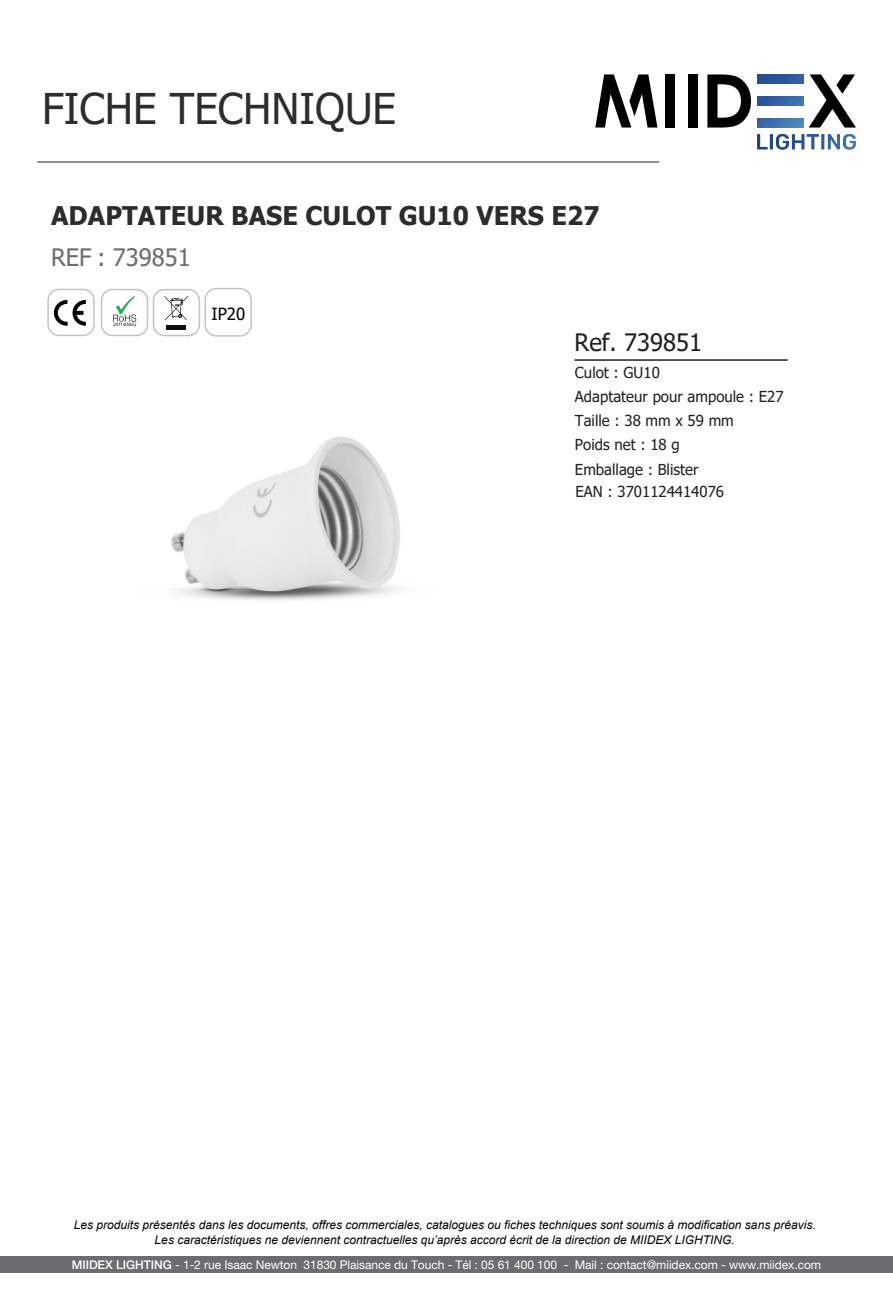
<style>
.page{position:relative;width:893px;height:1305px;background:#fff}
.page>*{position:absolute;margin:0;border:0;box-sizing:border-box;transform-origin:0 0}
.t1{font:42.3px "Tahoma";color:#2a2e31}
.t2{font:700 25.65px "Tahoma";color:#292d2f}
.t3{font:24px "Tahoma";color:#231f20}
.t4{font:24px "Tahoma";color:#6c6d70}
.t5{font:16.8px "Tahoma";color:#000}
.t6{font:15.15px/24px "Tahoma";color:#231f20}
.t7{font:italic 12px/14.4px "Arial";color:#000001;text-align:center}
.t8{font:12px "Helvetica Neue LT Std";letter-spacing:-.005em;color:#fff}
.s1{font-weight:500}
</style>
<div class="page">
<img style="left:87px;top:325px;width:313px;height:275px">
<div style="left:0;top:1256px;width:893px;height:16px;background:#6c6d70"></div>
<hr style="left:37px;top:161px;width:622px;height:2px;background:#6c6d70">
<div style="left:48px;top:289px;width:46px;height:46px;background:#fff;border-radius:11px"></div>
<div style="left:47px;top:288px;width:48px;height:48px;border:1px solid #c1c4c7;border-radius:11px"></div>
<svg style="left:54px;top:300px;width:32px;height:25px"></svg>
<div style="left:101px;top:289px;width:47px;height:47px;border:1px solid #c1c4c7;border-radius:11px"></div>
<svg style="left:113px;top:296px;width:23px;height:30px"></svg>
<div style="left:204px;top:288px;width:48px;height:48px;border:1px solid #c1c4c7;border-radius:11px"></div>
<hr style="left:575px;top:359px;width:213px;height:2px;background:#231f20">
<div style="left:153px;top:289px;width:46px;height:46px;background:#fff;border-radius:11px"></div>
<div style="left:153px;top:289px;width:47px;height:47px;border:1px solid #c1c4c7;border-radius:11px"></div>
<svg style="left:164px;top:296px;width:24px;height:24px"></svg>
<div style="left:166px;top:325px;width:20px;height:5px;background:#0f0c12"></div>
<svg style="left:809px;top:74px;width:47px;height:53px"></svg>
<svg style="left:707px;top:74px;width:44px;height:53px"></svg>
<div style="left:688px;top:74px;width:10px;height:53px;background:#000001"></div>
<div style="left:665px;top:74px;width:10px;height:53px;background:#000001"></div>
<svg style="left:757px;top:134px;width:99px;height:16px"></svg>
<svg style="left:595px;top:74px;width:62px;height:53px"></svg>
<svg style="left:757px;top:74px;width:46px;height:10px"></svg>
<svg style="left:757px;top:96px;width:46px;height:10px"></svg>
<svg style="left:757px;top:118px;width:46px;height:9px"></svg>
<h1 class="t1" style="left:42px;top:80px;width:356px">FICHE TECHNIQUE</h1>
<h2 class="t2" style="left:51px;top:197px;width:550px">ADAPTATEUR BASE CULOT GU10 VERS E27</h2>
<h3 class="t4" style="left:51px;top:241px;width:141px">REF : 739851</h3>
<h3 class="t5" style="left:211px;top:302px;width:35px">IP20</h3>
<h3 class="t3" style="left:575px;top:326px;width:129px">Ref. 739851</h3>
<p class="t6" style="left:575px;top:362px;width:210px">Culot : GU10<br>Adaptateur pour ampoule : E27<br>Taille : 38 mm x 59 mm<br>Poids net : 18 g<br>Emballage : Blister</p>
<p class="t6" style="left:575px;top:480px;width:150px">EAN : 3701124414076</p>
<p class="t7" style="left:74px;top:1217px;width:743px">Les produits présentés dans les documents, offres commerciales, catalogues ou fiches techniques sont soumis à modification sans préavis.<br>Les caractéristiques ne deviennent contractuelles qu’après accord écrit de la direction de MIIDEX LIGHTING.</p>
<p class="t8" style="left:72px;top:1256px;width:751px"><span class="s1">MIIDEX LIGHTING</span> - 1-2 rue Isaac Newton 31830 Plaisance du Touch - Tél : 05 61 400 100 - Mail : contact@miidex.com - www.miidex.com</p>
</div>
